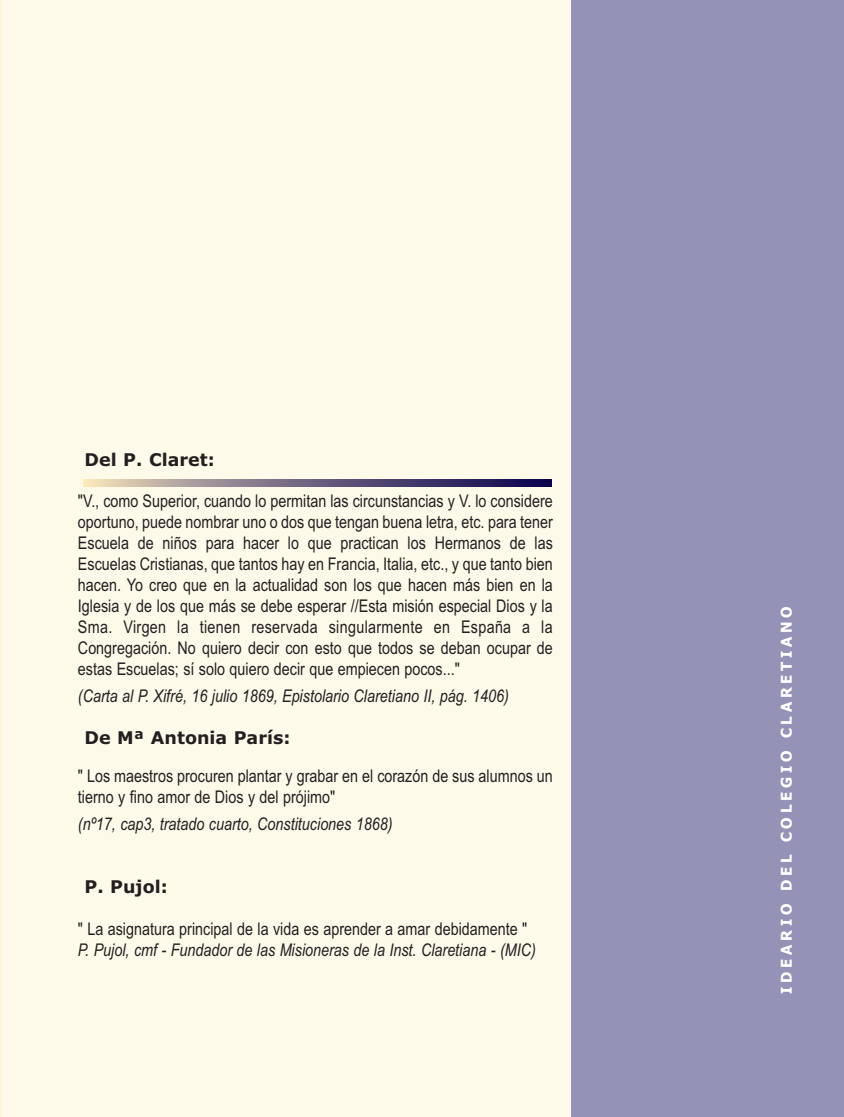
<style>
.page{position:relative;width:844px;height:1117px;background:#fff}
.page>*{position:absolute;margin:0;border:0;box-sizing:border-box;transform-origin:0 0}
.t1{font:17.5px/21px "Arial Narrow";color:#231f20;text-align:justify}
.t2{font:italic 17.5px "Arial Narrow";color:#231f20}
.t3{font:700 17.5px "Verdana";color:#231f20}
.t4{font:700 14.88px "Tahoma";letter-spacing:.255em;color:#fff}
</style>
<div class="page">
<div style="left:0;top:0;width:10px;height:1116px;background:#fef6db"></div>
<div style="left:95px;top:0;width:748px;height:1116px;background:#9592b7"></div>
<div style="left:2px;top:0;width:569px;height:1116px;background:#fefae9"></div>
<svg style="left:83px;top:479px;width:469px;height:7px;background:#726680"></svg>
<p class="t3" style="left:84px;top:449px;width:132px">Del P. Claret:</p>
<p class="t1" style="left:78px;top:490px;width:476px">"V., como Superior, cuando lo permitan las circunstancias y V. lo considere oportuno, puede nombrar uno o dos que tengan buena letra, etc. para tener Escuela de niños para hacer lo que practican los Hermanos de las Escuelas Cristianas, que tantos hay en Francia, Italia, etc., y que tanto bien hacen. Yo creo que en la actualidad son los que hacen más bien en la Iglesia y de los que más se debe esperar //Esta misión especial Dios y la Sma. Virgen la tienen reservada singularmente en España a la Congregación. No quiero decir con esto que todos se deban ocupar de estas Escuelas; sí solo quiero decir que empiecen pocos..."</p>
<p class="t2" style="left:78px;top:686px;width:432px">(Carta al P. Xifré, 16 julio 1869, Epistolario Claretiano II, pág. 1406)</p>
<p class="t3" style="left:84px;top:728px;width:207px">De Mª Antonia París:</p>
<p class="t1" style="left:78px;top:765px;width:476px">" Los maestros procuren plantar y grabar en el corazón de sus alumnos un tierno y fino amor de Dios y del prójimo"</p>
<p class="t2" style="left:78px;top:813px;width:316px">(nº17, cap3, tratado cuarto, Constituciones 1868)</p>
<p class="t3" style="left:84px;top:876px;width:85px">P. Pujol:</p>
<p class="t1" style="left:78px;top:918px;width:450px">" La asignatura principal de la vida es aprender a amar debidamente "</p>
<p class="t2" style="left:78px;top:939px;width:459px">P. Pujol, cmf - Fundador de las Misioneras de la Inst. Claretiana - (MIC)</p>
<p class="t4" style="left:777px;top:993px;width:389px;rotate:-90deg">IDEARIO DEL COLEGIO CLARETIANO</p>
</div>
